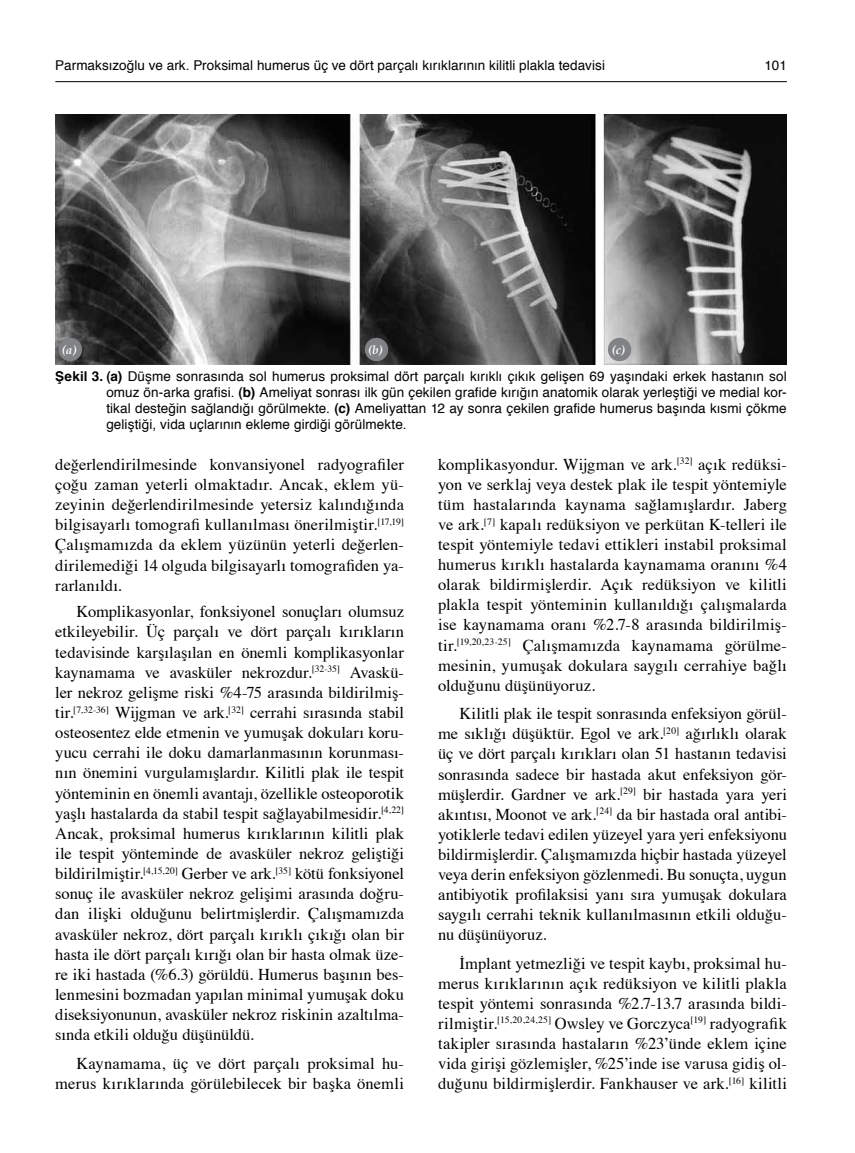
<style>
.page{position:relative;width:855px;height:1153px;background:#fff}
.page>*{position:absolute;margin:0;border:0;box-sizing:border-box;transform-origin:0 0}
.t1{font:16.5px/20.1px "Times";letter-spacing:.01em;color:#000;text-align:justify}
.t2{font:13.5px/16.2px "Helvetica";letter-spacing:.005em;color:#000;text-align:justify}
.t3{font:italic 700 12px "Palatino";color:#fff}
.s1{font-weight:700}
</style>
<div class="page">
<hr style="left:55px;top:81px;width:732px;height:1px;background:#000">
<img style="left:55px;top:115px;width:731px;height:250px">
<div style="left:59px;top:338px;width:23px;height:23px;background:#808285;border-radius:50%"></div>
<div style="left:365px;top:338px;width:23px;height:23px;background:#808285;border-radius:50%"></div>
<div style="left:608px;top:338px;width:23px;height:23px;background:#808285;border-radius:50%"></div>
<p class="t2" style="left:55px;top:57px;width:551px">Parmaksızoğlu ve ark. Proksimal humerus üç ve dört parçalı kırıklarının kilitli plakla tedavisi</p>
<p class="t2" style="left:764px;top:57px;width:24px">101</p>
<p class="t3" style="left:62px;top:340px;width:16px">(a)</p>
<p class="t3" style="left:368px;top:340px;width:16px">(b)</p>
<p class="t3" style="left:612px;top:340px;width:15px">(c)</p>
<p class="t2" style="left:106px;top:368px;width:682px;text-indent:-51px"><span class="s1">Şekil 3. (a)</span> Düşme sonrasında sol humerus proksimal dört parçalı kırıklı çıkık gelişen 69 yaşındaki erkek hastanın sol omuz ön-arka grafisi. <span class="s1">(b)</span> Ameliyat sonrası ilk gün çekilen grafide kırığın anatomik olarak yerleştiği ve medial kor&shy;tikal desteğin sağlandığı görülmekte. <span class="s1">(c)</span> Ameliyattan 12 ay sonra çekilen grafide humerus başında kısmi çökme geliştiği, vida uçlarının ekleme girdiği görülmekte.</p>
<p class="t1" style="left:55px;top:453px;width:350px">değerlendirilmesinde konvansiyonel radyografiler çoğu zaman yeterli olmaktadır. Ancak, eklem yü&shy;zeyinin değerlendirilmesinde yetersiz kalındığında bilgisayarlı tomografi kullanılması önerilmiştir.<sup>[17,19] </sup>Çalışmamızda da eklem yüzünün yeterli değerlen&shy;dirilemediği 14 olguda bilgisayarlı tomografiden ya&shy;rarlanıldı.</p>
<p class="t1" style="left:55px;top:600px;width:350px;text-indent:21px">Komplikasyonlar, fonksiyonel sonuçları olumsuz etkileyebilir. Üç parçalı ve dört parçalı kırıkların tedavisinde karşılaşılan en önemli komplikasyonlar kaynamama ve avasküler nekrozdur.<sup>[32-35]</sup> Avaskü&shy;ler nekroz gelişme riski %4-75 arasında bildirilmiş&shy;tir.<sup>[7,32-36]</sup> Wijgman ve ark.<sup>[32]</sup> cerrahi sırasında stabil osteosentez elde etmenin ve yumuşak dokuları koru&shy;yucu cerrahi ile doku damarlanmasının korunması&shy;nın önemini vurgulamışlardır. Kilitli plak ile tespit yönteminin en önemli avantajı, özellikle osteoporotik yaşlı hastalarda da stabil tespit sağlayabilmesidir.<sup>[4,22] </sup>Ancak, proksimal humerus kırıklarının kilitli plak ile tespit yönteminde de avasküler nekroz geliştiği bildirilmiştir.<sup>[4,15,20]</sup> Gerber ve ark.<sup>[35]</sup> kötü fonksiyonel sonuç ile avasküler nekroz gelişimi arasında doğru&shy;dan ilişki olduğunu belirtmişlerdir. Çalışmamızda avasküler nekroz, dört parçalı kırıklı çıkığı olan bir hasta ile dört parçalı kırığı olan bir hasta olmak üze&shy;re iki hastada (%6.3) görüldü. Humerus başının bes&shy;lenmesini bozmadan yapılan minimal yumuşak doku diseksiyonunun, avasküler nekroz riskinin azaltılma&shy;sında etkili olduğu düşünüldü.</p>
<p class="t1" style="left:55px;top:1051px;width:350px;text-align:right">Kaynamama, üç ve dört parçalı proksimal hu&shy;merus kırıklarında görülebilecek bir başka önemli</p>
<p class="t1" style="left:438px;top:453px;width:350px">komplikasyondur. Wijgman ve ark.<sup>[32]</sup> açık redüksi&shy;yon ve serklaj veya destek plak ile tespit yöntemiyle tüm hastalarında kaynama sağlamışlardır. Jaberg ve ark.<sup>[7]</sup> kapalı redüksiyon ve perkütan K-telleri ile tespit yöntemiyle tedavi ettikleri instabil proksimal humerus kırıklı hastalarda kaynamama oranını %4 olarak bildirmişlerdir. Açık redüksiyon ve kilitli plakla tespit yönteminin kullanıldığı çalışmalarda ise kaynamama oranı %2.7-8 arasında bildirilmiş&shy;tir.<sup>[19,20,23-25]</sup> Çalışmamızda kaynamama görülme&shy;mesinin, yumuşak dokulara saygılı cerrahiye bağlı olduğunu düşünüyoruz.</p>
<p class="t1" style="left:438px;top:702px;width:350px;text-indent:21px">Kilitli plak ile tespit sonrasında enfeksiyon görül&shy;me sıklığı düşüktür. Egol ve ark.<sup>[20]</sup> ağırlıklı olarak üç ve dört parçalı kırıkları olan 51 hastanın tedavisi sonrasında sadece bir hastada akut enfeksiyon gör&shy;müşlerdir. Gardner ve ark.<sup>[29]</sup> bir hastada yara yeri akıntısı, Moonot ve ark.<sup>[24]</sup> da bir hastada oral antibi&shy;yotiklerle tedavi edilen yüzeyel yara yeri enfeksiyonu bildirmişlerdir. Çalışmamızda hiçbir hastada yüzeyel veya derin enfeksiyon gözlenmedi. Bu sonuçta, uygun antibiyotik profilaksisi yanı sıra yumuşak dokulara saygılı cerrahi teknik kullanılmasının etkili olduğu&shy;nu düşünüyoruz.</p>
<p class="t1" style="left:438px;top:951px;width:350px;text-indent:21px">İmplant yetmezliği ve tespit kaybı, proksimal hu&shy;merus kırıklarının açık redüksiyon ve kilitli plakla tespit yöntemi sonrasında %2.7-13.7 arasında bildi&shy;rilmiştir.<sup>[15,20,24,25]</sup> Owsley ve Gorczyca<sup>[19]</sup> radyografik takipler sırasında hastaların %23’ünde eklem içine vida girişi gözlemişler, %25’inde ise varusa gidiş ol&shy;duğunu bildirmişlerdir. Fankhauser ve ark.<sup>[16]</sup> kilitli</p>
</div>
